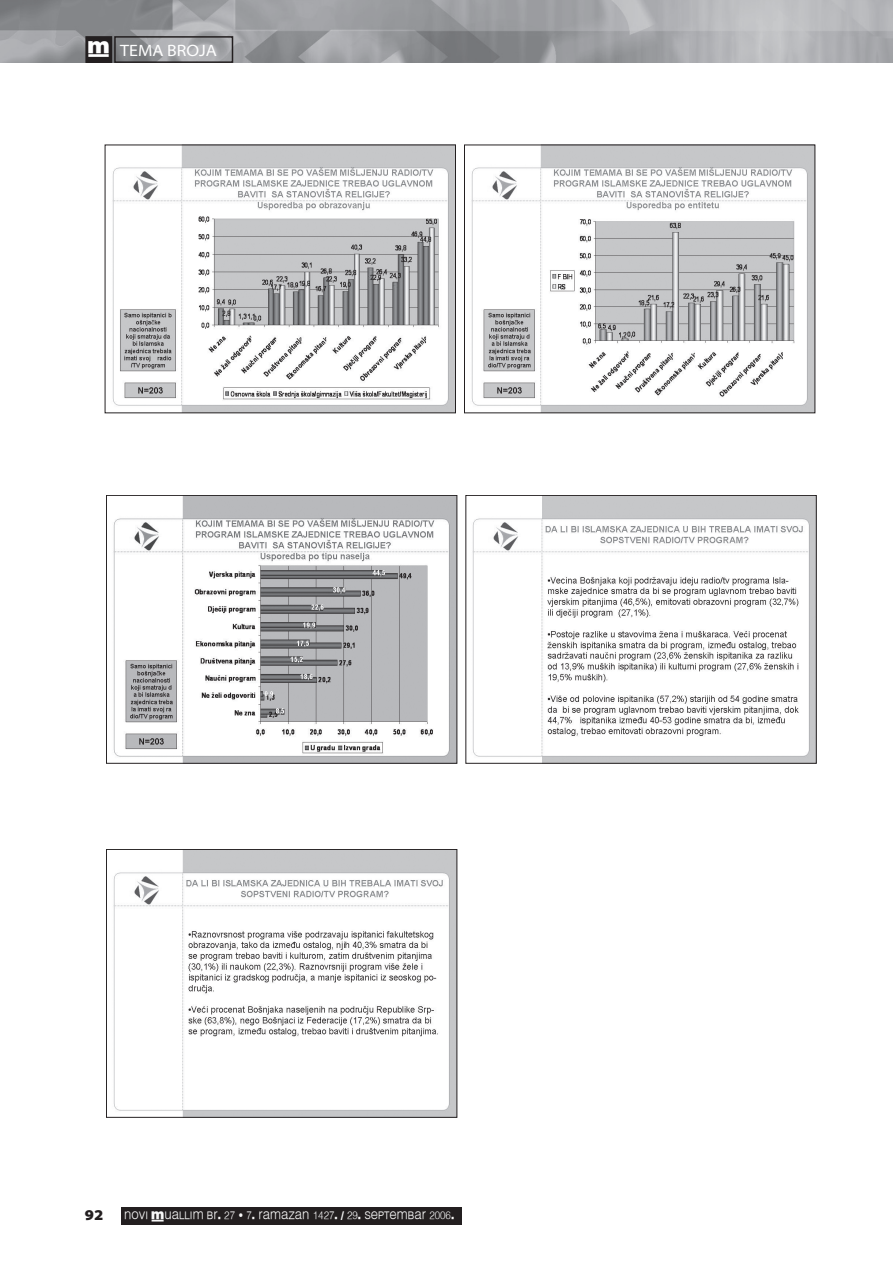
<style>
.page{position:relative;width:893px;height:1263px;background:#fff}
.page>*{position:absolute;margin:0;border:0;box-sizing:border-box;transform-origin:0 0}
.t1{font:semi-expanded 16.5px "Myriad Pro";color:#fff}
.t2{font:900 semi-expanded 15px "Myriad Pro";color:#231f20}
.t3{font:10.8px "Muallim";color:#f9f9f9;scale:.91 1}
.s1{font-family:"Muallim";font-stretch:normal}
</style>
<div class="page">
<img style="left:0;top:0;width:893px;height:62px">
<div style="left:86px;top:37px;width:25px;height:25px;background:#231f20"></div>
<div style="left:85px;top:36px;width:27px;height:27px;border:2px solid #231f20"></div>
<div style="left:114px;top:36px;width:119px;height:27px;border:2px solid #231f20"></div>
<div style="left:121px;top:1206px;width:340px;height:18px;background:#231f20"></div>
<img style="left:472px;top:497px;width:342px;height:264px">
<div style="left:466px;top:495px;width:350px;height:268px;border:1px solid #fff"></div>
<img style="left:113px;top:851px;width:342px;height:264px">
<div style="left:106px;top:849px;width:351px;height:268px;border:1px solid #fff"></div>
<img style="left:113px;top:497px;width:342px;height:264px">
<div style="left:106px;top:495px;width:351px;height:268px;border:1px solid #fff"></div>
<img style="left:112px;top:147px;width:342px;height:264px">
<div style="left:105px;top:145px;width:351px;height:268px;border:1px solid #fff"></div>
<img style="left:471px;top:147px;width:342px;height:264px">
<div style="left:464px;top:145px;width:351px;height:268px;border:1px solid #fff"></div>
<h1 class="t1" style="left:88px;top:41px;width:131px"><span class="s1">†</span> TEMA BROJA</h1>
<h2 class="t2" style="left:85px;top:1207px;width:20px">92</h2>
<p class="t3" style="left:124px;top:1208px;width:364px">NOVI †UALLIM BR. 27 • 7. RAMAZAN 1427. / 29. SEPTEMBAR 2006.</p>
</div>
